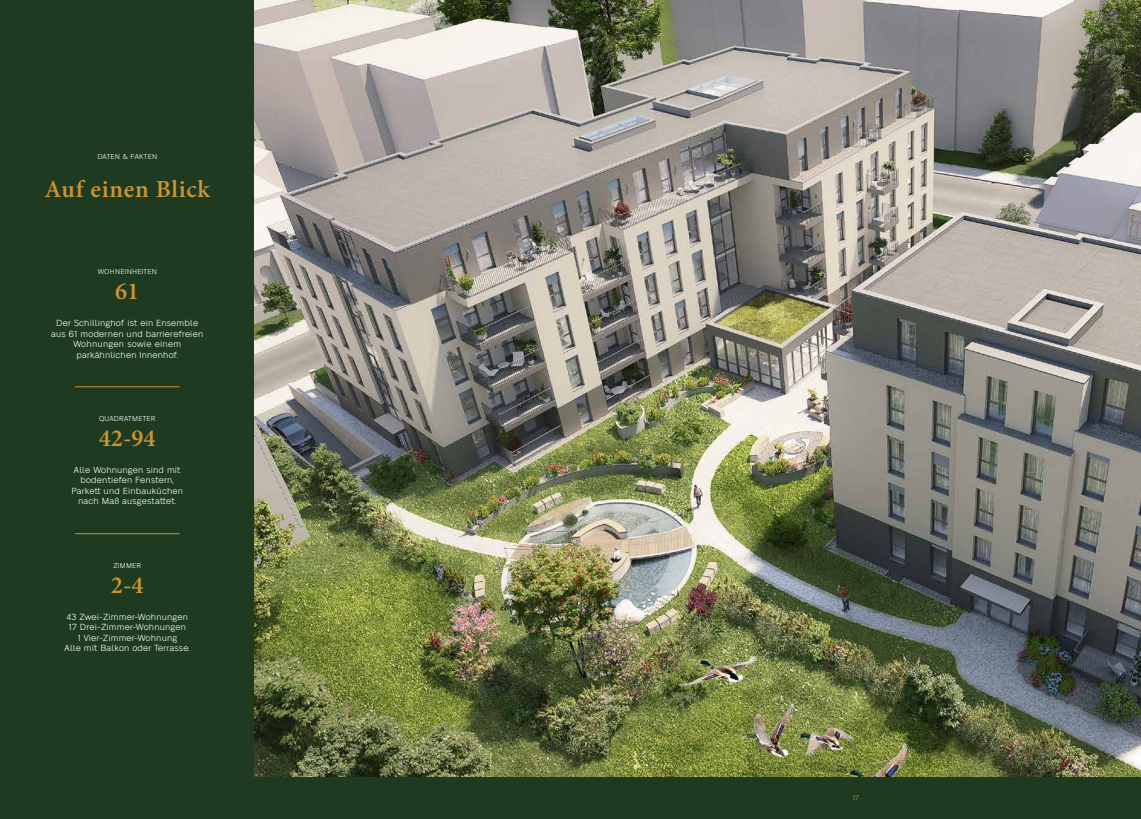
<style>
.page{position:relative;width:1141px;height:819px;background:#1e3b21}
.page>*{position:absolute;margin:0;border:0;box-sizing:border-box;transform-origin:0 0}
.t1{font:600 24.5px "Minion Pro";letter-spacing:.025em;color:#cf9431}
.t2{font:8.75px/10.5px "Neue Alte Grotesk";letter-spacing:.02em;color:#fff;text-align:center}
.t3{font:7px "Neue Alte Grotesk";letter-spacing:.04em;color:#fff}
.t4{font:7px "Neue Alte Grotesk";color:#cf9431}
</style>
<div class="page">
<hr style="left:75px;top:533px;width:105px;height:1px;background:#cf9431">
<hr style="left:75px;top:386px;width:105px;height:1px;background:#cf9431">
<img style="left:254px;top:0;width:887px;height:776px">
<p class="t3" style="left:97px;top:153px;width:61px">DATEN &amp; FAKTEN</p>
<h1 class="t1" style="left:45px;top:172px;width:167px">Auf einen Blick</h1>
<p class="t3" style="left:98px;top:267px;width:61px">WOHNEINHEITEN</p>
<h1 class="t1" style="left:115px;top:274px;width:26px">61</h1>
<p class="t2" style="left:51px;top:318px;width:153px">Der Schillinghof ist ein Ensemble aus 61 modernen und barrierefreien<br>Wohnungen sowie einem parkähnlichen Innenhof.</p>
<p class="t3" style="left:99px;top:414px;width:58px">QUADRATMETER</p>
<h1 class="t1" style="left:99px;top:421px;width:58px">42-94</h1>
<p class="t2" style="left:72px;top:464px;width:113px">Alle Wohnungen sind mit bodentiefen Fenstern,<br>Parkett und Einbauküchen nach Maß ausgestattet.</p>
<p class="t3" style="left:113px;top:561px;width:29px">ZIMMER</p>
<h1 class="t1" style="left:111px;top:568px;width:34px">2-4</h1>
<p class="t2" style="left:65px;top:611px;width:127px">43 Zwei-Zimmer-Wohnungen<br>17 Drei-Zimmer-Wohnungen<br>1 Vier-Zimmer-Wohnung<br>Alle mit Balkon oder Terrasse.</p>
<p class="t4" style="left:852px;top:793px;width:8px">17</p>
</div>
